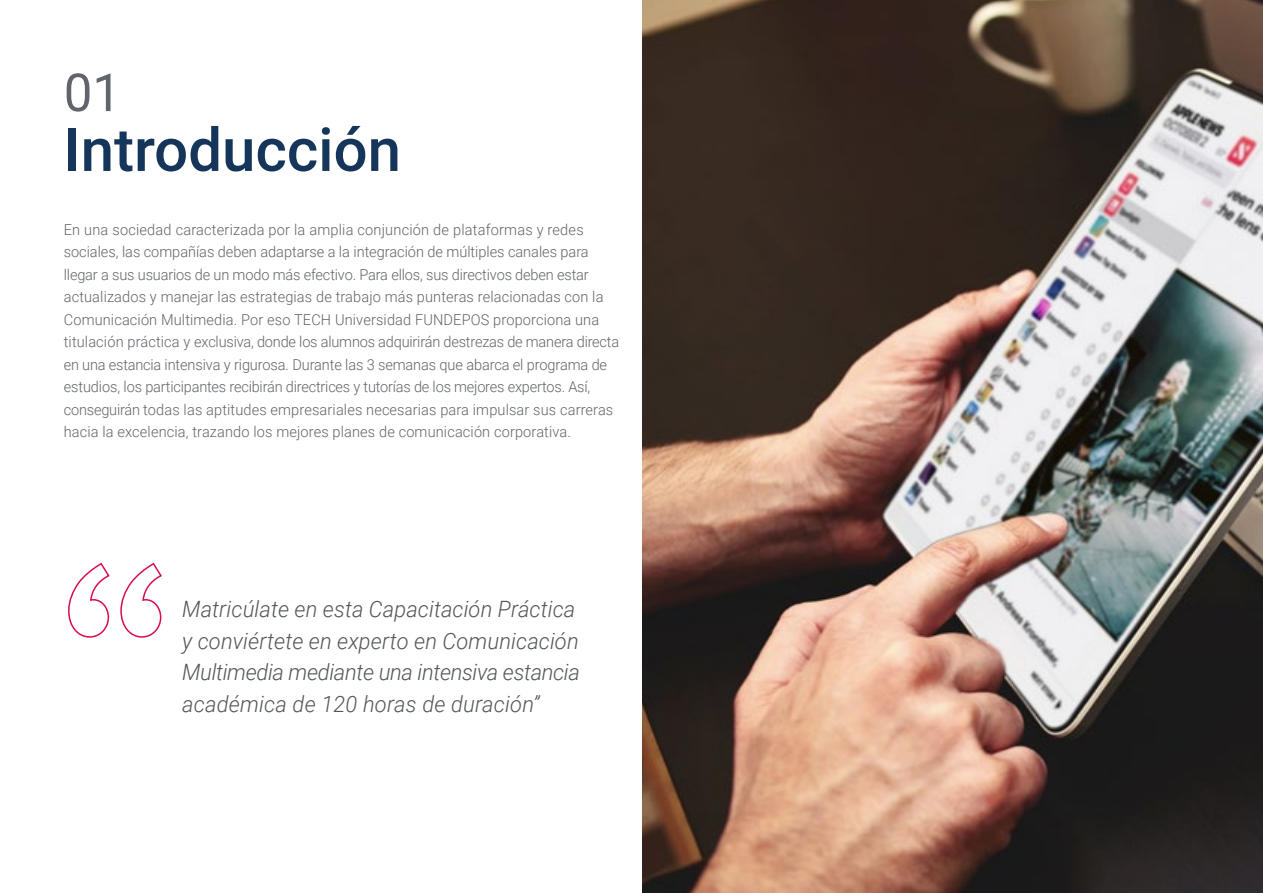
<style>
.page{position:relative;width:1263px;height:893px;background:#fff}
.page>*{position:absolute;margin:0;border:0;box-sizing:border-box;transform-origin:0 0}
.t1{font:500 60px "Roboto";color:#16355a}
.t2{font:52.5px "Roboto";color:#61646a}
.t3{font:italic 300 22.5px/31.5px "Roboto";letter-spacing:.005em;color:#52555b}
.t4{font:300 15px/22.5px "Roboto";color:#61646a}
</style>
<div class="page">
<svg style="left:68px;top:562px;width:94px;height:76px"></svg>
<img style="left:642px;top:0;width:621px;height:893px">
<h2 class="t2" style="left:64px;top:56px;width:59px">01</h2>
<h1 class="t1" style="left:64px;top:108px;width:339px">Introducción</h1>
<p class="t4" style="left:64px;top:217px;width:557px">En una sociedad caracterizada por la amplia conjunción de plataformas y redes sociales, las compañías deben adaptarse a la integración de múltiples canales para llegar a sus usuarios de un modo más efectivo. Para ellos, sus directivos deben estar actualizados y manejar las estrategias de trabajo más punteras relacionadas con la Comunicación Multimedia. Por eso TECH Universidad FUNDEPOS proporciona una titulación práctica y exclusiva, donde los alumnos adquirirán destrezas de manera directa en una estancia intensiva y rigurosa. Durante las 3 semanas que abarca el programa de estudios, los participantes recibirán directrices y tutorías de los mejores expertos. Así, conseguirán todas las aptitudes empresariales necesarias para impulsar sus carreras hacia la excelencia, trazando los mejores planes de comunicación corporativa.</p>
<h3 class="t3" style="left:182px;top:593px;width:399px">Matricúlate en esta Capacitación Práctica y conviértete en experto en Comunicación Multimedia mediante una intensiva estancia académica de 120 horas de duración”</h3>
</div>
